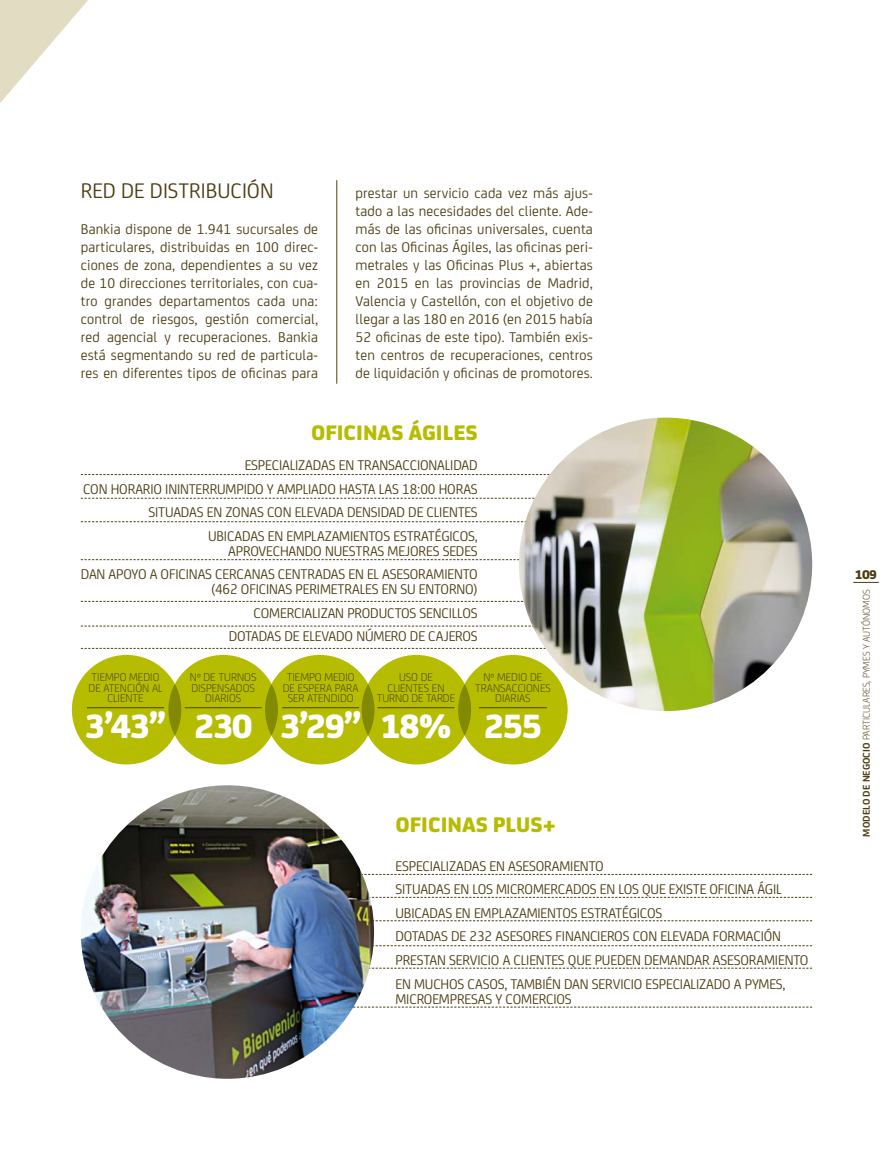
<style>
.page{position:relative;width:893px;height:1149px;background:#fff}
.page>*{position:absolute;margin:0;border:0;box-sizing:border-box;transform-origin:0 0}
.t1{font:800 36px "Bankia";letter-spacing:-.05em;color:#fff}
.t2{font:800 22.5px "Bankia";color:#b6bc00}
.t3{font:22.5px "Bankia";color:#4c3e12}
.t4{font:15px/18px "Bankia";letter-spacing:.01em;color:#4c3e12;text-align:justify}
.t5{font:800 13.5px "Bankia";color:#4c3e12}
.t6{font:300 12px/10.5px "Bankia";color:#4c3e12}
.t7{font:300 10.5px "Bankia";color:#4c3e12}
.s1{font-weight:700}
</style>
<div class="page">
<img style="left:0;top:0;width:88px;height:103px">
<hr style="left:336px;top:180px;width:1px;height:203px;background:#4c3e12">
<svg style="left:853px;top:582px;width:26px;height:1px"></svg>
<svg style="left:81px;top:474px;width:468px;height:1px"></svg>
<svg style="left:81px;top:497px;width:454px;height:1px"></svg>
<svg style="left:81px;top:521px;width:444px;height:1px"></svg>
<svg style="left:81px;top:559px;width:438px;height:1px"></svg>
<svg style="left:81px;top:601px;width:443px;height:1px"></svg>
<svg style="left:81px;top:625px;width:450px;height:1px"></svg>
<svg style="left:81px;top:647px;width:464px;height:1px"></svg>
<svg style="left:362px;top:873px;width:450px;height:1px"></svg>
<svg style="left:370px;top:896px;width:442px;height:1px"></svg>
<svg style="left:374px;top:920px;width:438px;height:1px"></svg>
<svg style="left:373px;top:945px;width:439px;height:1px"></svg>
<svg style="left:370px;top:967px;width:442px;height:1px"></svg>
<svg style="left:353px;top:1006px;width:459px;height:1px"></svg>
<img style="left:519px;top:417px;width:293px;height:294px;border-radius:147px">
<img style="left:81px;top:785px;width:293px;height:293px;border-radius:147px">
<div style="left:72px;top:654px;width:109px;height:110px;background:#b6bc00;border-radius:50%"></div>
<hr style="left:87px;top:707px;width:77px;height:1px;background:#4c3e12">
<div style="left:168px;top:654px;width:110px;height:110px;background:#b6bc00;border-radius:50%"></div>
<hr style="left:185px;top:707px;width:77px;height:1px;background:#4c3e12">
<div style="left:265px;top:654px;width:109px;height:110px;background:#b6bc00;border-radius:50%"></div>
<hr style="left:282px;top:707px;width:77px;height:1px;background:#4c3e12">
<div style="left:362px;top:654px;width:109px;height:110px;background:#b6bc00;border-radius:50%"></div>
<hr style="left:377px;top:707px;width:77px;height:1px;background:#4c3e12">
<div style="left:458px;top:654px;width:110px;height:110px;background:#b6bc00;border-radius:50%"></div>
<hr style="left:479px;top:707px;width:68px;height:1px;background:#4c3e12">
<h2 class="t3" style="left:81px;top:175px;width:194px">RED DE DISTRIBUCIÓN</h2>
<p class="t4" style="left:81px;top:219px;width:239px">BANKIA DISPONE DE 1.941 SUCURSALES DE PARTICULARES, DISTRIBUIDAS EN 100 DIREC-CIONES DE ZONA, DEPENDIENTES A SU VEZ DE 10 DIRECCIONES TERRITORIALES, CON CUA-TRO GRANDES DEPARTAMENTOS CADA UNA:<br>CONTROL DE RIESGOS, GESTIÓN COMERCIAL, RED AGENCIAL Y RECUPERACIONES. BANKIA ESTÁ SEGMENTANDO SU RED DE PARTICULA-RES EN DIFERENTES TIPOS DE OFICINAS PARA</p>
<p class="t4" style="left:356px;top:183px;width:239px">PRESTAR UN SERVICIO CADA VEZ MÁS AJUS-TADO A LAS NECESIDADES DEL CLIENTE. ADE-MÁS DE LAS OFICINAS UNIVERSALES, CUENTA CON LAS OFICINAS ÁGILES, LAS OFICINAS PERI-METRALES Y LAS OFICINAS PLUS +, ABIERTAS EN 2015 EN LAS PROVINCIAS DE MADRID, VALENCIA Y CASTELLÓN, CON EL OBJETIVO DE LLEGAR A LAS 180 EN 2016 (EN 2015 HABÍA 52 OFICINAS DE ESTE TIPO). TAMBIÉN EXIS-TEN CENTROS DE RECUPERACIONES, CENTROS DE LIQUIDACIÓN Y OFICINAS DE PROMOTORES.</p>
<h2 class="t2" style="left:311px;top:415px;width:27px">OFICINAS</h2>
<h2 class="t2" style="left:408px;top:415px;width:13px">ÁGILES</h2>
<p class="t4" style="left:245px;top:455px;width:8px">ESPECIALIZADAS</p>
<p class="t4" style="left:339px;top:455px;width:27px">EN TRANSACCIONALIDAD</p>
<p class="t4" style="left:83px;top:479px;width:36px">CON HORARIO</p>
<p class="t4" style="left:165px;top:479px;width:8px">ININTERRU</p>
<p class="t4" style="left:226px;top:479px;width:19px">MPIDO</p>
<p class="t4" style="left:267px;top:479px;width:37px">Y AMPLIADO</p>
<p class="t4" style="left:339px;top:479px;width:9px">HASTA</p>
<p class="t4" style="left:379px;top:479px;width:69px">LAS 18:00 HORAS</p>
<p class="t4" style="left:148px;top:502px;width:15px">SITUADAS</p>
<p class="t4" style="left:207px;top:502px;width:28px">EN ZONAS</p>
<p class="t4" style="left:267px;top:502px;width:9px">CON</p>
<p class="t4" style="left:295px;top:502px;width:35px">ELEVADA</p>
<p class="t4" style="left:347px;top:502px;width:9px">DENSIDAD</p>
<p class="t4" style="left:408px;top:502px;width:26px">DE CLIENTES</p>
<p class="t4" style="left:208px;top:526px;width:17px">UBICADAS</p>
<p class="t4" style="left:268px;top:526px;width:44px">EN EMPLAZA</p>
<p class="t4" style="left:339px;top:526px;width:19px">MIENTOS</p>
<p class="t4" style="left:393px;top:526px;width:8px">ESTRATÉGICOS</p>
<p class="t4" style="left:475px;top:526px;width:4px">,</p>
<p class="t4" style="left:228px;top:541px;width:9px">APRO</p>
<p class="t4" style="left:259px;top:541px;width:17px">VECHANDO</p>
<p class="t4" style="left:325px;top:541px;width:9px">NUESTRAS</p>
<p class="t4" style="left:388px;top:541px;width:19px">MEJORES</p>
<p class="t4" style="left:443px;top:541px;width:8px">SEDES</p>
<p class="t4" style="left:81px;top:564px;width:37px">DAN APOYO</p>
<p class="t4" style="left:150px;top:564px;width:19px">A OFICINAS</p>
<p class="t4" style="left:215px;top:564px;width:9px">CERCANAS</p>
<p class="t4" style="left:278px;top:564px;width:9px">CENTRADAS</p>
<p class="t4" style="left:348px;top:564px;width:43px">ENELASESORA</p>
<p class="t4" style="left:433px;top:564px;width:19px">MIENTO</p>
<p class="t4" style="left:211px;top:579px;width:38px">(462 OFICINAS</p>
<p class="t4" style="left:296px;top:579px;width:7px">PERI</p>
<p class="t4" style="left:320px;top:579px;width:19px">METRALES</p>
<p class="t4" style="left:382px;top:579px;width:46px">ENSUENTORNO</p>
<p class="t4" style="left:474px;top:579px;width:6px">)</p>
<p class="t4" style="left:254px;top:603px;width:34px">COMERCIALIZAN</p>
<p class="t4" style="left:347px;top:603px;width:9px">PRODUCTOS</p>
<p class="t4" style="left:420px;top:603px;width:8px">SENCILLOS</p>
<p class="t4" style="left:229px;top:626px;width:17px">DOTADAS</p>
<p class="t4" style="left:285px;top:626px;width:53px">DEELEVADO</p>
<p class="t4" style="left:356px;top:626px;width:80px">NÚMERO DECAJEROS</p>
<p class="t6" style="left:92px;top:671px;width:7px">TIEMPO</p>
<p class="t6" style="left:129px;top:671px;width:7px">MEDIO</p>
<p class="t6" style="left:89px;top:681px;width:22px">DE ATENCIÓN</p>
<p class="t6" style="left:152px;top:681px;width:6px">AL</p>
<p class="t6" style="left:107px;top:692px;width:7px">CLIENTE</p>
<h1 class="t1" style="left:85px;top:697px;width:83px">3’43’’</h1>
<p class="t6" style="left:190px;top:671px;width:36px">Nº DE TURNOS<br>DISPENSADOS</p>
<p class="t6" style="left:205px;top:692px;width:6px">DIARIOS</p>
<h1 class="t1" style="left:194px;top:697px;width:61px">230</h1>
<p class="t6" style="left:287px;top:671px;width:7px">TIEMPO</p>
<p class="t6" style="left:324px;top:671px;width:7px">MEDIO</p>
<p class="t6" style="left:283px;top:681px;width:22px">DE ESPERA</p>
<p class="t6" style="left:335px;top:681px;width:7px">PARA</p>
<p class="t6" style="left:288px;top:692px;width:27px">SER ATENDIDO</p>
<h1 class="t1" style="left:280px;top:697px;width:83px">3’29’’</h1>
<p class="t6" style="left:399px;top:671px;width:7px">USO</p>
<p class="t6" style="left:421px;top:671px;width:7px">DE</p>
<p class="t6" style="left:388px;top:681px;width:7px">CLIENTES</p>
<p class="t6" style="left:432px;top:681px;width:7px">EN</p>
<p class="t6" style="left:377px;top:692px;width:8px">TURNO</p>
<p class="t6" style="left:412px;top:692px;width:22px">DE TARDE</p>
<h1 class="t1" style="left:380px;top:697px;width:73px">18%</h1>
<p class="t6" style="left:483px;top:671px;width:21px">Nº MEDIO</p>
<p class="t6" style="left:530px;top:671px;width:7px">DE</p>
<p class="t6" style="left:475px;top:681px;width:7px">TRANSAC</p>
<p class="t6" style="left:518px;top:681px;width:13px">CIONES</p>
<p class="t6" style="left:495px;top:692px;width:6px">DIARIAS</p>
<h1 class="t1" style="left:483px;top:697px;width:61px">255</h1>
<h2 class="t2" style="left:395px;top:807px;width:27px">OFICINAS</h2>
<h2 class="t2" style="left:493px;top:807px;width:64px">PLUS+</h2>
<p class="t4" style="left:395px;top:855px;width:8px">ESPECIALIZADAS</p>
<p class="t4" style="left:489px;top:855px;width:27px">EN ASESORA</p>
<p class="t4" style="left:559px;top:855px;width:19px">MIENTO</p>
<p class="t4" style="left:395px;top:879px;width:15px">SITUADAS</p>
<p class="t4" style="left:454px;top:879px;width:61px">EN LOS MICRO</p>
<p class="t4" style="left:533px;top:879px;width:20px">MERCADOS</p>
<p class="t4" style="left:600px;top:879px;width:90px">EN LOS QUE EXISTE</p>
<p class="t4" style="left:710px;top:879px;width:16px">OFICINA</p>
<p class="t4" style="left:757px;top:879px;width:14px">ÁGIL</p>
<p class="t4" style="left:395px;top:902px;width:17px">UBICADAS</p>
<p class="t4" style="left:455px;top:902px;width:44px">EN EMPLAZA</p>
<p class="t4" style="left:527px;top:902px;width:19px">MIENTOS</p>
<p class="t4" style="left:581px;top:902px;width:8px">ESTRATÉGICOS</p>
<p class="t4" style="left:395px;top:926px;width:17px">DOTADAS</p>
<p class="t4" style="left:451px;top:926px;width:53px">DE 232 ASESORES</p>
<p class="t4" style="left:555px;top:926px;width:8px">FINANCIEROS</p>
<p class="t4" style="left:633px;top:926px;width:9px">CON</p>
<p class="t4" style="left:660px;top:926px;width:35px">ELEVADA</p>
<p class="t4" style="left:713px;top:926px;width:68px">FORMACIÓN</p>
<p class="t4" style="left:395px;top:949px;width:16px">PRESTAN</p>
<p class="t4" style="left:449px;top:949px;width:35px">SERVICIO</p>
<p class="t4" style="left:503px;top:949px;width:19px">A CLIENTES</p>
<p class="t4" style="left:568px;top:949px;width:36px">QUE PUEDEN</p>
<p class="t4" style="left:644px;top:949px;width:35px">DEMANDAR</p>
<p class="t4" style="left:713px;top:949px;width:9px">ASESORA</p>
<p class="t4" style="left:764px;top:949px;width:19px">MIENTO</p>
<p class="t4" style="left:395px;top:973px;width:39px">EN MUCHOS</p>
<p class="t4" style="left:468px;top:973px;width:9px">CASOS</p>
<p class="t4" style="left:504px;top:973px;width:38px">, TAMBIÉN</p>
<p class="t4" style="left:564px;top:973px;width:9px">DAN</p>
<p class="t4" style="left:592px;top:973px;width:35px">SERVICIO</p>
<p class="t4" style="left:645px;top:973px;width:8px">ESPECIALIZADO</p>
<p class="t4" style="left:734px;top:973px;width:53px">APYMES,</p>
<p class="t4" style="left:395px;top:988px;width:19px">MICROE</p>
<p class="t4" style="left:439px;top:988px;width:19px">MPRESAS</p>
<p class="t4" style="left:495px;top:988px;width:45px">YCOMERCIOS</p>
<p class="t5" style="left:855px;top:563px;width:24px">109</p>
<p class="t7" style="left:859px;top:836px;width:248px;rotate:-90deg"><span class="s1">MODELO DE NEGOCIO</span> PARTICULARES, PYMES Y AUTÓNOMOS</p>
</div>
